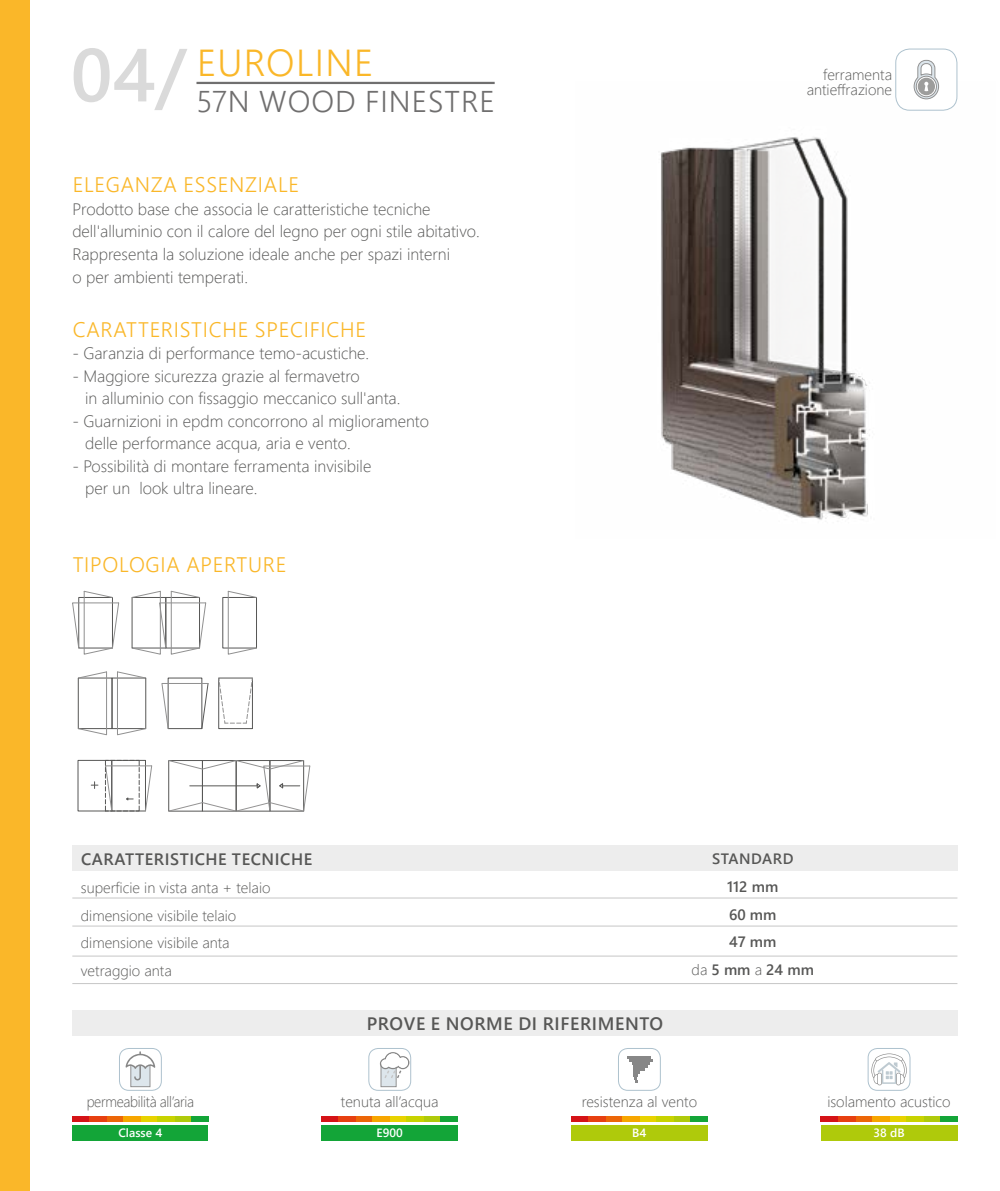
<style>
.page{position:relative;width:1000px;height:1191px;background:#fff}
.page>*{position:absolute;margin:0;border:0;box-sizing:border-box;transform-origin:0 0}
.t1{font:37.5px "Webly Sleek UI Semilight";letter-spacing:.035em;color:#fab729}
.t2{font:30px "Webly Sleek UI Semilight";letter-spacing:.035em;color:#706f6f}
.t3{font:21px "Webly Sleek UI Semilight";letter-spacing:.035em;color:#fab729}
.t4{font:18px "Webly Sleek UI Semibold";letter-spacing:.035em;color:#575756}
.t5{font:16.5px/22.5px "Webly Sleek UI Light";color:#575756}
.t6{font:16.5px "Webly Sleek UI Semibold";letter-spacing:.035em;color:#575756}
.t7{font:15px/27.8px "Webly Sleek UI Light";color:#575756}
.t8{font:15px/27.8px "Webly Sleek UI Semibold";color:#575756;text-align:center}
.t9{font:15px "Webly Sleek UI Light";letter-spacing:-.02em;color:#575756;scale:.94 1}
.t10{font:12px "Webly Sleek UI Semibold";color:#fff}
.s1{font-family:"Webly Sleek UI Semibold";font-size:75px;color:#dadada}
.s2{font-family:"Webly Sleek UI Light"}
</style>
<div class="page">
<div style="left:0;top:0;width:30px;height:1191px;background:#fab729"></div>
<img style="left:660px;top:81px;width:298px;height:439px">
<hr style="left:196px;top:82px;width:298px;height:2px;background:#706f6f">
<div style="left:72px;top:1010px;width:885px;height:25px;background:#ededed"></div>
<div style="left:72px;top:845px;width:885px;height:25px;background:#ededed"></div>
<hr style="left:72px;top:897px;width:885px;height:1px;background:#c6c6c6">
<hr style="left:72px;top:925px;width:885px;height:1px;background:#c6c6c6">
<hr style="left:72px;top:955px;width:885px;height:1px;background:#c6c6c6">
<hr style="left:72px;top:983px;width:885px;height:1px;background:#c6c6c6">
<div style="left:867px;top:1048px;width:43px;height:42px;border:1px solid #aec2ce;border-radius:9px"></div>
<svg style="left:871px;top:1053px;width:35px;height:32px"></svg>
<div style="left:119px;top:1048px;width:43px;height:42px;border:1px solid #aec2ce;border-radius:9px"></div>
<div style="left:130px;top:1064px;width:20px;height:23px;background:#dde6ec;border:1px solid #929292"></div>
<svg style="left:125px;top:1051px;width:30px;height:29px"></svg>
<div style="left:368px;top:1048px;width:43px;height:42px;border:1px solid #aec2ce;border-radius:9px"></div>
<div style="left:380px;top:1063px;width:16px;height:24px;background:#dde6ec;border:1px solid #929292"></div>
<svg style="left:380px;top:1052px;width:29px;height:26px"></svg>
<div style="left:618px;top:1048px;width:42px;height:42px;border:1px solid #aec2ce;border-radius:9px"></div>
<hr style="left:626px;top:1056px;width:24px;height:2px;background:#878787">
<hr style="left:629px;top:1059px;width:23px;height:2px;background:#878787">
<svg style="left:632px;top:1062px;width:18px;height:20px"></svg>
<div style="left:72px;top:1116px;width:17px;height:5px;background:#d51317"></div>
<div style="left:106px;top:1116px;width:17px;height:5px;background:#ec6608"></div>
<div style="left:140px;top:1116px;width:17px;height:5px;background:#e8d300"></div>
<div style="left:174px;top:1116px;width:17px;height:5px;background:#afca0b"></div>
<div style="left:89px;top:1116px;width:17px;height:5px;background:#e74011"></div>
<div style="left:123px;top:1116px;width:17px;height:5px;background:#f7a600"></div>
<div style="left:157px;top:1116px;width:17px;height:5px;background:#c8d300"></div>
<div style="left:191px;top:1116px;width:17px;height:5px;background:#13a538"></div>
<div style="left:321px;top:1116px;width:17px;height:5px;background:#d51317"></div>
<div style="left:355px;top:1116px;width:17px;height:5px;background:#ec6608"></div>
<div style="left:389px;top:1116px;width:17px;height:5px;background:#e8d300"></div>
<div style="left:423px;top:1116px;width:17px;height:5px;background:#afca0b"></div>
<div style="left:338px;top:1116px;width:17px;height:5px;background:#e74011"></div>
<div style="left:372px;top:1116px;width:17px;height:5px;background:#f7a600"></div>
<div style="left:406px;top:1116px;width:17px;height:5px;background:#c8d300"></div>
<div style="left:440px;top:1116px;width:18px;height:5px;background:#13a538"></div>
<div style="left:571px;top:1116px;width:17px;height:5px;background:#d51317"></div>
<div style="left:605px;top:1116px;width:17px;height:5px;background:#ec6608"></div>
<div style="left:639px;top:1116px;width:17px;height:5px;background:#e8d300"></div>
<div style="left:673px;top:1116px;width:17px;height:5px;background:#afca0b"></div>
<div style="left:588px;top:1116px;width:17px;height:5px;background:#e74011"></div>
<div style="left:622px;top:1116px;width:17px;height:5px;background:#f7a600"></div>
<div style="left:656px;top:1116px;width:17px;height:5px;background:#c8d300"></div>
<div style="left:690px;top:1116px;width:17px;height:5px;background:#13a538"></div>
<div style="left:820px;top:1116px;width:17px;height:5px;background:#d51317"></div>
<div style="left:854px;top:1116px;width:17px;height:5px;background:#ec6608"></div>
<div style="left:888px;top:1116px;width:17px;height:5px;background:#e8d300"></div>
<div style="left:922px;top:1116px;width:17px;height:5px;background:#afca0b"></div>
<div style="left:837px;top:1116px;width:17px;height:5px;background:#e74011"></div>
<div style="left:871px;top:1116px;width:17px;height:5px;background:#f7a600"></div>
<div style="left:905px;top:1116px;width:17px;height:5px;background:#c8d300"></div>
<div style="left:939px;top:1116px;width:17px;height:5px;background:#13a538"></div>
<div style="left:73px;top:1124px;width:135px;height:16px;background:#13a538"></div>
<div style="left:322px;top:1124px;width:135px;height:16px;background:#13a538"></div>
<div style="left:571px;top:1124px;width:136px;height:16px;background:#afca0b"></div>
<div style="left:820px;top:1124px;width:136px;height:16px;background:#afca0b"></div>
<div style="left:895px;top:49px;width:61px;height:61px;background:#fff;border-radius:14px"></div>
<div style="left:895px;top:49px;width:62px;height:62px;border:1px solid #aec2ce;border-radius:14px"></div>
<svg style="left:913px;top:60px;width:26px;height:40px"></svg>
<svg style="left:91px;top:781px;width:7px;height:7px"></svg>
<svg style="left:72px;top:591px;width:47px;height:63px"></svg>
<div style="left:222px;top:597px;width:35px;height:51px;border:1px solid #575756"></div>
<div style="left:218px;top:677px;width:35px;height:52px;border:1px solid #575756"></div>
<div style="left:112px;top:677px;width:34px;height:52px;border:1px solid #575756"></div>
<div style="left:78px;top:677px;width:34px;height:52px;border:1px solid #575756"></div>
<svg style="left:228px;top:591px;width:29px;height:63px"></svg>
<svg style="left:161px;top:683px;width:47px;height:46px"></svg>
<svg style="left:218px;top:678px;width:35px;height:46px"></svg>
<svg style="left:131px;top:591px;width:75px;height:63px"></svg>
<svg style="left:117px;top:671px;width:29px;height:64px"></svg>
<svg style="left:78px;top:671px;width:29px;height:64px"></svg>
<svg style="left:168px;top:760px;width:142px;height:51px"></svg>
<svg style="left:105px;top:760px;width:47px;height:51px"></svg>
<h1 class="t1" style="left:71px;top:35px;width:303px"><span class="s1">04/</span> EUROLINE</h1>
<h2 class="t2" style="left:196px;top:79px;width:299px">57N WOOD FINESTRE</h2>
<p class="t3" style="left:73px;top:169px;width:228px">ELEGANZA ESSENZIALE</p>
<p class="t5" style="left:72px;top:197px;width:409px">Prodotto base che associa le caratteristiche tecniche dell'alluminio con il calore del legno per ogni stile abitativo.<br>Rappresenta la soluzione ideale anche per spazi interni<br>o per ambienti temperati.</p>
<p class="t3" style="left:73px;top:313px;width:295px">CARATTERISTICHE SPECIFICHE</p>
<p class="t5" style="left:72px;top:341px;width:298px">- Garanzia di performance temo-acustiche.</p>
<p class="t5" style="left:85px;top:364px;width:317px;text-indent:-13px">- Maggiore sicurezza grazie al fermavetro<br>in alluminio con fissaggio meccanico sull'anta.</p>
<p class="t5" style="left:85px;top:409px;width:345px;text-indent:-13px">- Guarnizioni in epdm concorrono al miglioramento delle performance acqua, aria e vento.</p>
<p class="t5" style="left:85px;top:454px;width:288px;text-indent:-13px">- Possibilità di montare ferramenta invisibile per un look ultra lineare.</p>
<p class="t3" style="left:73px;top:549px;width:215px">TIPOLOGIA APERTURE</p>
<p class="t7" style="left:806px;top:66px;width:87px;line-height:15px;text-align:right">ferramenta antieffrazione</p>
<p class="t6" style="left:81px;top:846px;width:233px">CARATTERISTICHE TECNICHE</p>
<p class="t7" style="left:81px;top:873px;width:191px">superficie in vista anta + telaio dimensione visibile telaio dimensione visibile anta vetraggio anta</p>
<p class="t4" style="left:367px;top:1009px;width:297px">PROVE E NORME DI RIFERIMENTO</p>
<p class="t8" style="left:691px;top:844px;width:124px">STANDARD<br>112 mm<br>60 mm<br>47 mm<br><span class="s2">da</span> 5 mm <span class="s2">a</span> 24 mm</p>
<p class="t9" style="left:87px;top:1090px;width:116px">permeabilità all’aria</p>
<p class="t7" style="left:341px;top:1087px;width:99px">tenuta all’acqua</p>
<p class="t7" style="left:581px;top:1087px;width:117px">resistenza al vento</p>
<p class="t7" style="left:827px;top:1087px;width:125px">isolamento acustico</p>
<p class="t10" style="left:118px;top:1123px;width:45px">Classe 4</p>
<p class="t10" style="left:376px;top:1123px;width:28px">E900</p>
<p class="t10" style="left:632px;top:1123px;width:16px">B4</p>
<p class="t10" style="left:873px;top:1123px;width:33px">38 dB</p>
</div>
